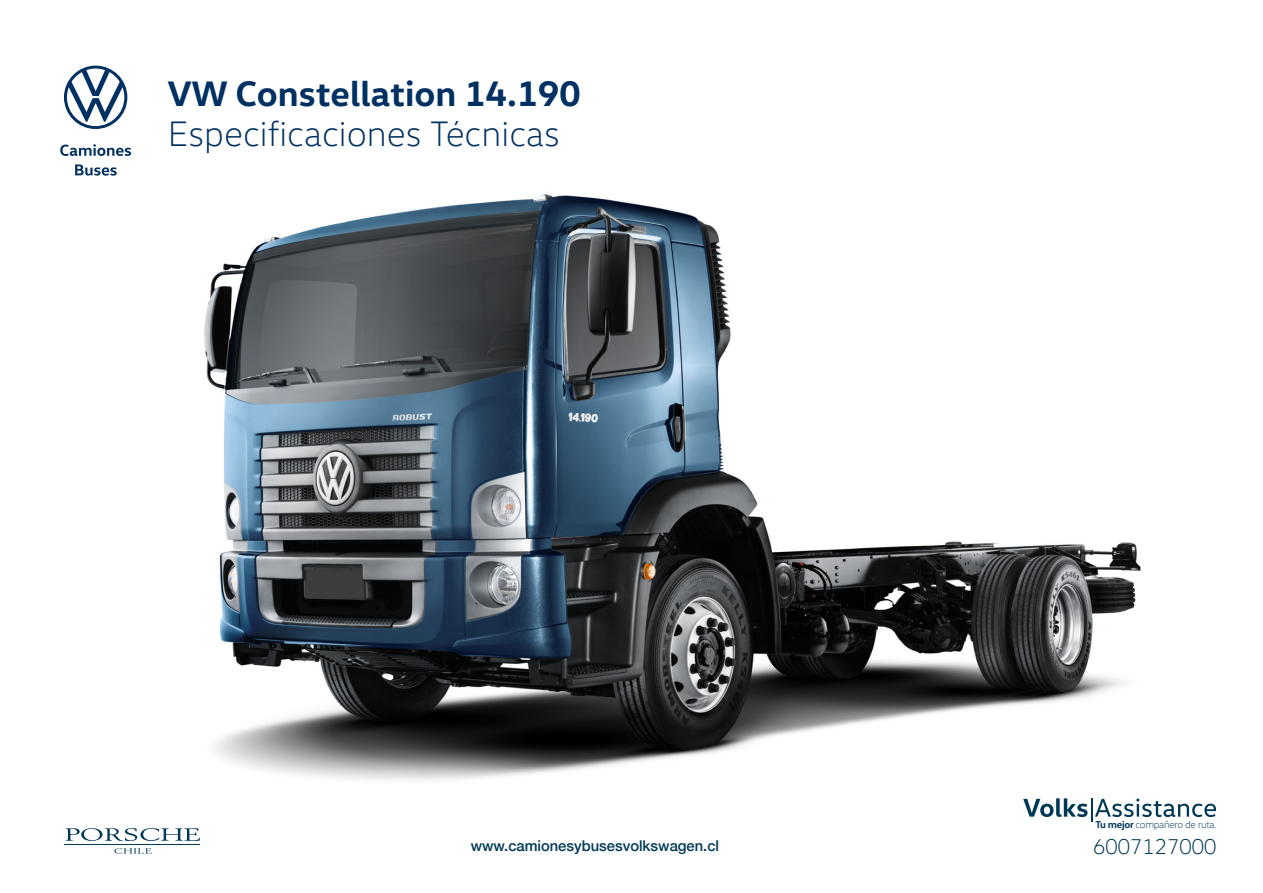
<style>
.page{position:relative;width:1263px;height:893px;background:#fff}
.page>*{position:absolute;margin:0;border:0;box-sizing:border-box;transform-origin:0 0}
.t1{font:300 36px "VW Head";color:#003162}
.t2{font:700 36px "VW Head";color:#003162}
.t3{font:300 21.75px "VW Head";letter-spacing:-.025em;color:#003956}
.t4{font:500 14.85px "Helvetica Neue";color:#003956}
.t5{font:300 10.2px "VW Head";letter-spacing:-.025em;color:#003956}
.s1{font-weight:700}
</style>
<div class="page">
<img style="left:64px;top:65px;width:1077px;height:780px">
<div style="left:55px;top:98px;width:81px;height:142px;background:#fff"></div>
<svg style="left:64px;top:66px;width:63px;height:63px"></svg>
<svg style="left:60px;top:144px;width:71px;height:12px"></svg>
<svg style="left:75px;top:164px;width:42px;height:12px"></svg>
<hr style="left:65px;top:844px;width:135px;height:1px;background:#003956">
<svg style="left:114px;top:848px;width:38px;height:6px"></svg>
<svg style="left:65px;top:828px;width:135px;height:13px"></svg>
<svg style="left:1023px;top:798px;width:64px;height:19px"></svg>
<hr style="left:1090px;top:798px;width:2px;height:24px;background:#003956">
<svg style="left:1095px;top:799px;width:121px;height:18px"></svg>
<h1 class="t2" style="left:168px;top:70px;width:414px">VW Constellation 14.190</h1>
<h1 class="t1" style="left:168px;top:112px;width:393px">Especificaciones Técnicas</h1>
<p class="t5" style="left:1095px;top:819px;width:123px"><span class="s1">Tu mejor</span> compañero de ruta.</p>
<p class="t4" style="left:471px;top:834px;width:250px">www.camionesybusesvolkswagen.cl</p>
<h2 class="t3" style="left:1093px;top:833px;width:125px">6007127000</h2>
</div>
